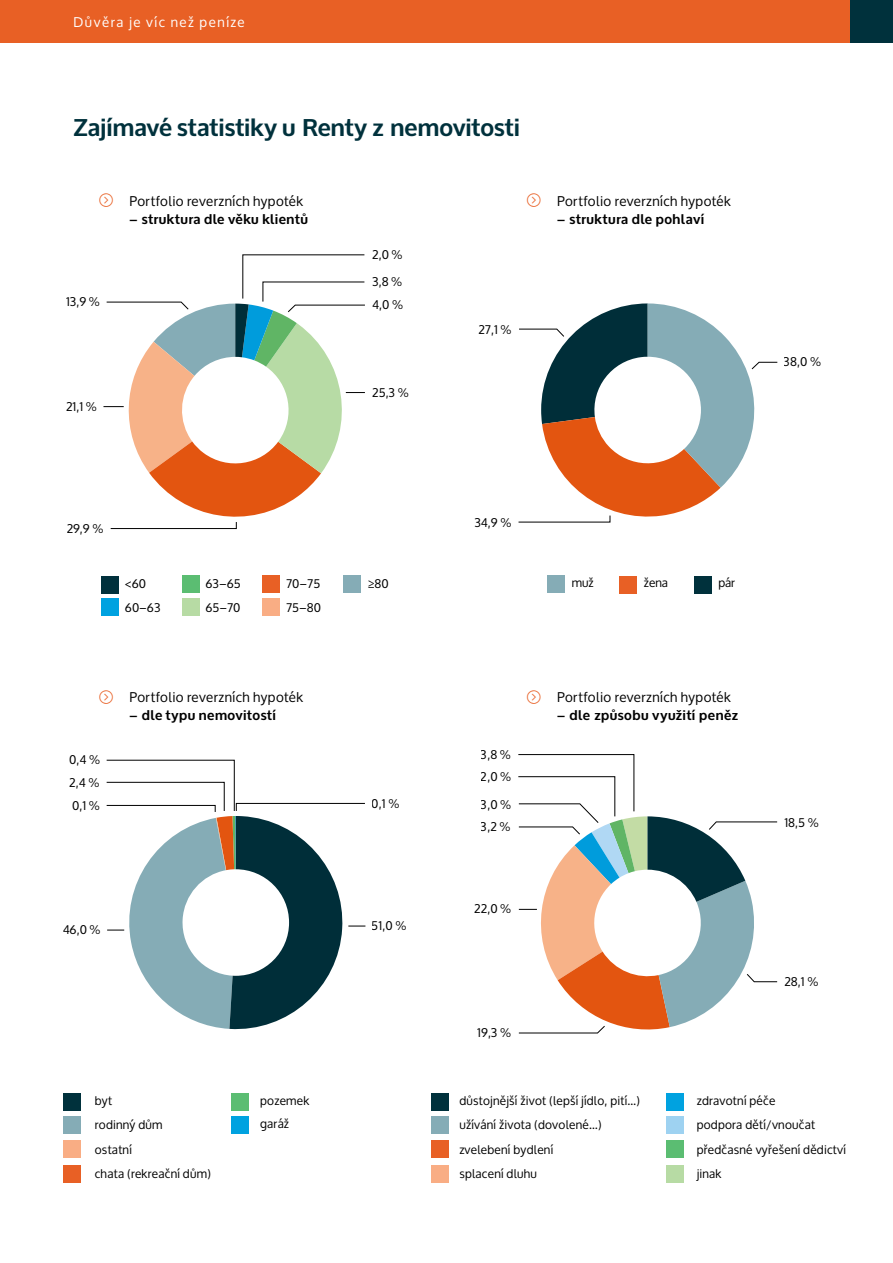
<style>
.page{position:relative;width:893px;height:1263px;background:#fff}
.page>*{position:absolute;margin:0;border:0;box-sizing:border-box;transform-origin:0 0}
.t1{font:700 24px "Oxygen";color:#00313c}
.t2{font:13.5px "Oxygen";letter-spacing:.03em;color:#000}
.t3{font:700 13.5px "Oxygen";letter-spacing:.035em;color:#000}
.t4{font:13.5px "Oxygen";letter-spacing:.115em;color:#fff}
.t5{font:12px/24.2px "Oxygen";letter-spacing:.02em;color:#000}
.s1{font-family:"themify";color:#e86025}
</style>
<div class="page">
<div style="left:0;top:0;width:850px;height:43px;background:#e86025"></div>
<div style="left:850px;top:0;width:43px;height:43px;background:#00313c"></div>
<svg style="left:106px;top:760px;width:259px;height:270px"></svg>
<svg style="left:518px;top:303px;width:260px;height:220px"></svg>
<svg style="left:103px;top:254px;width:262px;height:276px"></svg>
<svg style="left:518px;top:754px;width:260px;height:280px"></svg>
<div style="left:102px;top:576px;width:17px;height:17px;background:#00313c"></div>
<div style="left:102px;top:599px;width:17px;height:17px;background:#00a2e0"></div>
<div style="left:182px;top:575px;width:17px;height:17px;background:#5bbd72"></div>
<div style="left:182px;top:599px;width:17px;height:17px;background:#b7dba4"></div>
<div style="left:263px;top:575px;width:17px;height:17px;background:#e86025"></div>
<div style="left:263px;top:599px;width:17px;height:17px;background:#f9ad84"></div>
<div style="left:343px;top:575px;width:17px;height:17px;background:#85acb6"></div>
<div style="left:547px;top:575px;width:17px;height:17px;background:#85acb6"></div>
<div style="left:619px;top:577px;width:17px;height:17px;background:#e86025"></div>
<div style="left:694px;top:577px;width:17px;height:17px;background:#00313c"></div>
<div style="left:64px;top:1165px;width:17px;height:18px;background:#e86025"></div>
<div style="left:64px;top:1093px;width:17px;height:17px;background:#00313c"></div>
<div style="left:64px;top:1116px;width:17px;height:17px;background:#85acb6"></div>
<div style="left:231px;top:1093px;width:18px;height:17px;background:#5bbd72"></div>
<div style="left:231px;top:1116px;width:18px;height:17px;background:#00a2e0"></div>
<div style="left:64px;top:1141px;width:17px;height:17px;background:#f9ad84"></div>
<div style="left:432px;top:1093px;width:17px;height:17px;background:#00313c"></div>
<div style="left:432px;top:1116px;width:17px;height:17px;background:#85acb6"></div>
<div style="left:432px;top:1141px;width:17px;height:17px;background:#e86025"></div>
<div style="left:432px;top:1165px;width:17px;height:18px;background:#f9ad84"></div>
<div style="left:666px;top:1093px;width:17px;height:17px;background:#00a2e0"></div>
<div style="left:666px;top:1116px;width:17px;height:17px;background:#9ed2f1"></div>
<div style="left:666px;top:1141px;width:17px;height:17px;background:#5bbd72"></div>
<div style="left:666px;top:1165px;width:17px;height:18px;background:#b7dba4"></div>
<p class="t4" style="left:73px;top:14px;width:173px">Důvěra je víc než peníze</p>
<h1 class="t1" style="left:73px;top:113px;width:448px">Zajímavé statistiky u Renty z nemovitosti</h1>
<p class="t2" style="left:100px;top:193px;width:205px"><span class="s1">A</span> Portfolio reverzních hypoték</p>
<p class="t3" style="left:129px;top:210px;width:180px">– struktura dle věku klientů</p>
<p class="t5" style="left:66px;top:290px;width:35px">13,9 %</p>
<p class="t5" style="left:66px;top:395px;width:32px">21,1 %</p>
<p class="t5" style="left:372px;top:243px;width:32px">2,0 %</p>
<p class="t5" style="left:372px;top:270px;width:32px">3,8 %</p>
<p class="t5" style="left:372px;top:293px;width:33px">4,0 %</p>
<p class="t5" style="left:372px;top:381px;width:38px">25,3 %</p>
<p class="t2" style="left:527px;top:193px;width:205px"><span class="s1">A</span> Portfolio reverzních hypoték</p>
<p class="t3" style="left:557px;top:210px;width:149px">– struktura dle pohlaví</p>
<p class="t5" style="left:478px;top:317px;width:35px">27,1 %</p>
<p class="t5" style="left:67px;top:517px;width:38px">29,9 %</p>
<p class="t5" style="left:474px;top:511px;width:39px">34,9 %</p>
<p class="t5" style="left:125px;top:572px;width:37px;line-height:23.5px">&lt;60<br>60–63</p>
<p class="t5" style="left:206px;top:572px;width:37px;line-height:23.5px">63–65<br>65–70</p>
<p class="t5" style="left:286px;top:572px;width:36px;line-height:23.5px">70–75<br>75–80</p>
<p class="t5" style="left:368px;top:572px;width:23px">≥80</p>
<p class="t5" style="left:572px;top:571px;width:23px">muž</p>
<p class="t5" style="left:644px;top:571px;width:26px">žena</p>
<p class="t5" style="left:718px;top:571px;width:18px">pár</p>
<p class="t2" style="left:100px;top:690px;width:205px"><span class="s1">A</span> Portfolio reverzních hypoték</p>
<p class="t3" style="left:129px;top:707px;width:149px">– dle typu nemovitostí</p>
<p class="t5" style="left:69px;top:749px;width:33px;line-height:22.8px;text-align:justify">0,4 % 2,4 % 0,1 %</p>
<p class="t5" style="left:372px;top:792px;width:29px">0,1 %</p>
<p class="t5" style="left:63px;top:918px;width:40px">46,0 %</p>
<p class="t5" style="left:372px;top:914px;width:36px">51,0 %</p>
<p class="t5" style="left:481px;top:743px;width:32px;line-height:22.8px">3,8 %<br>2,0 %</p>
<p class="t5" style="left:481px;top:793px;width:32px;line-height:22.8px">3,0 %<br>3,2 %</p>
<p class="t2" style="left:527px;top:690px;width:205px"><span class="s1">A</span> Portfolio reverzních hypoték</p>
<p class="t3" style="left:557px;top:707px;width:183px">– dle způsobu využití peněz</p>
<p class="t5" style="left:474px;top:897px;width:39px">22,0 %</p>
<p class="t5" style="left:477px;top:1021px;width:35px">19,3 %</p>
<p class="t5" style="left:784px;top:350px;width:39px">38,0 %</p>
<p class="t5" style="left:784px;top:810px;width:36px">18,5 %</p>
<p class="t5" style="left:784px;top:969px;width:36px">28,1 %</p>
<p class="t5" style="left:95px;top:1089px;width:118px">byt<br>rodinný dům<br>ostatní<br>chata (rekreační dům)</p>
<p class="t5" style="left:260px;top:1089px;width:51px;line-height:23.2px">pozemek garáž</p>
<p class="t5" style="left:697px;top:1089px;width:151px">zdravotní péče<br>podpora dětí/vnoučat předčasné vyřešení dědictví jinak</p>
<p class="t5" style="left:459px;top:1089px;width:182px">důstojnější život (lepší jídlo, pití…) užívání života (dovolené…) zvelebení bydlení<br>splacení dluhu</p>
</div>
